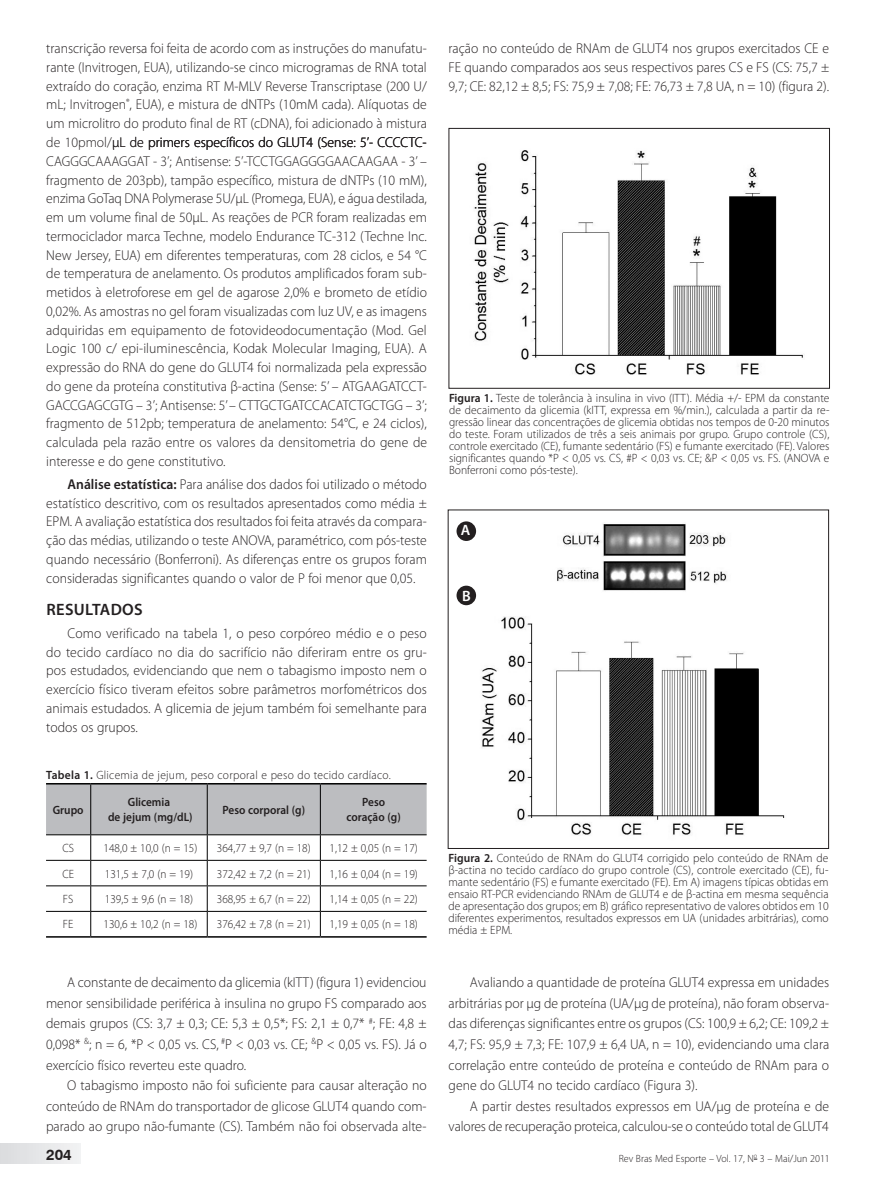
<style>
.page{position:relative;width:893px;height:1191px;background:#fff}
.page>*{position:absolute;margin:0;border:0;box-sizing:border-box;transform-origin:0 0}
._02_Subtitulo{font:600 16.5px "Myriad Pro";letter-spacing:.02em;color:#231f20}
.t1{font:700 15px "Swiss 721 BT";color:#231f20}
._01_Titulo_Ingles{font:600 15px "Myriad Pro";color:#fff}
._03_Texto{font:300 14.25px/18.8px "Myriad Pro";color:#231f20;text-align:justify;scale:.96 1}
._03_Texto-2{font:300 12px/12px "Myriad Pro";color:#231f20;text-align:justify;scale:.96 1}
._06_Tabela___Figura{font:300 12px "Myriad Pro";color:#231f20;scale:.94 1}
._03_Texto-3{font:300 12px "Myriad Pro";letter-spacing:.025em;color:#231f20;scale:.96 1}
._06_Tabela___Figura-2{font:600 12px "Myriad Pro";color:#231f20;scale:.94 1}
.t2{font:300 10.5px "Myriad Pro";color:#231f20;scale:.96 1}
.s1{font-weight:600}
</style>
<div class="page">
<div style="left:0;top:1143px;width:81px;height:20px;background:#e6e7e9"></div>
<svg style="left:46px;top:784px;width:381px;height:152px"></svg>
<hr style="left:46px;top:783px;width:45px;height:1px;background:#000">
<hr style="left:91px;top:783px;width:116px;height:1px;background:#000">
<hr style="left:207px;top:783px;width:113px;height:1px;background:#000">
<hr style="left:320px;top:783px;width:107px;height:1px;background:#000">
<hr style="left:46px;top:936px;width:45px;height:1px;background:#000">
<hr style="left:91px;top:936px;width:116px;height:1px;background:#000">
<hr style="left:207px;top:936px;width:113px;height:1px;background:#000">
<hr style="left:320px;top:936px;width:107px;height:1px;background:#000">
<img style="left:474px;top:150px;width:329px;height:225px">
<div style="left:449px;top:128px;width:381px;height:261px;border:1px solid #231f20"></div>
<img style="left:467px;top:521px;width:318px;height:314px">
<div style="left:448px;top:509px;width:381px;height:340px;border:1px solid #231f20"></div>
<div style="left:456px;top:521px;width:20px;height:20px;background:#231f20;border-radius:50%"></div>
<div style="left:456px;top:585px;width:20px;height:20px;background:#231f20;border-radius:50%"></div>
<p class="_03_Texto" style="left:46px;top:39px;width:398px">transcrição reversa foi feita de acordo com as instruções do manufatu&shy;rante (Invitrogen, EUA), utilizando-se cinco microgramas de RNA total extraído do coração, enzima RT M-MLV Reverse Transcriptase (200 U/ mL; Invitrogen<sup>®</sup>, EUA), e mistura de dNTPs (10mM cada). Alíquotas de um microlitro do produto final de RT (cDNA), foi adicionado à mistura de 10pmol/μL de primers específicos do GLUT4 (Sense: 5’- CCCCTC-CAGGGCAAAGGAT - 3’; Antisense: 5’-TCCTGGAGGGGAACAAGAA - 3’ – fragmento de 203pb), tampão específico, mistura de dNTPs (10 mM), enzima GoTaq DNA Polymerase 5U/μL (Promega, EUA), e água destilada, em um volume final de 50μL. As reações de PCR foram realizadas em termociclador marca Techne, modelo Endurance TC-312 (Techne Inc.<br>New Jersey, EUA) em diferentes temperaturas, com 28 ciclos, e 54 °C de temperatura de anelamento. Os produtos amplificados foram sub&shy;metidos à eletroforese em gel de agarose 2,0% e brometo de etídio 0,02%. As amostras no gel foram visualizadas com luz UV, e as imagens adquiridas em equipamento de fotovideodocumentação (Mod. Gel Logic 100 c/ epi-iluminescência, Kodak Molecular Imaging, EUA). A expressão do RNA do gene do GLUT4 foi normalizada pela expressão do gene da proteína constitutiva β-actina (Sense: 5’ – ATGAAGATCCT-GACCGAGCGTG – 3’; Antisense: 5’ – CTTGCTGATCCACATCTGCTGG – 3’; fragmento de 512pb; temperatura de anelamento: 54°C, e 24 ciclos), calculada pela razão entre os valores da densitometria do gene de interesse e do gene constitutivo.</p>
<p class="_03_Texto" style="left:46px;top:474px;width:398px;text-indent:21px"><span class="s1">Análise estatística:</span> Para análise dos dados foi utilizado o método estatístico descritivo, com os resultados apresentados como média ± EPM. A avaliação estatística dos resultados foi feita através da compara&shy;ção das médias, utilizando o teste ANOVA, paramétrico, com pós-teste quando necessário (Bonferroni). As diferenças entre os grupos foram consideradas significantes quando o valor de P foi menor que 0,05.</p>
<p class="_02_Subtitulo" style="left:46px;top:599px;width:98px">RESULTADOS</p>
<p class="_03_Texto" style="left:46px;top:623px;width:398px;text-indent:21px">Como verificado na tabela 1, o peso corpóreo médio e o peso do tecido cardíaco no dia do sacrifício não diferiram entre os gru&shy;pos estudados, evidenciando que nem o tabagismo imposto nem o exercício físico tiveram efeitos sobre parâmetros morfométricos dos animais estudados. A glicemia de jejum também foi semelhante para todos os grupos.</p>
<p class="_03_Texto-3" style="left:46px;top:768px;width:360px"><span class="s1">Tabela 1.</span> Glicemia de jejum, peso corporal e peso do tecido cardíaco.</p>
<p class="_06_Tabela___Figura-2" style="left:53px;top:802px;width:34px">Grupo</p>
<p class="_06_Tabela___Figura-2" style="left:128px;top:795px;width:47px">Glicemia</p>
<p class="_06_Tabela___Figura-2" style="left:108px;top:810px;width:92px">de jejum (mg/dL)</p>
<p class="_06_Tabela___Figura-2" style="left:222px;top:802px;width:89px">Peso corporal (g)</p>
<p class="_06_Tabela___Figura-2" style="left:362px;top:795px;width:26px">Peso</p>
<p class="_06_Tabela___Figura-2" style="left:347px;top:810px;width:59px">coração (g)</p>
<p class="_06_Tabela___Figura" style="left:62px;top:841px;width:14px">CS</p>
<p class="_06_Tabela___Figura" style="left:104px;top:841px;width:101px">148,0 ± 10,0 (n = 15)</p>
<p class="_06_Tabela___Figura" style="left:217px;top:841px;width:101px">364,77 ± 9,7 (n = 18)</p>
<p class="_06_Tabela___Figura" style="left:330px;top:841px;width:95px">1,12 ± 0,05 (n = 17)</p>
<p class="_06_Tabela___Figura" style="left:62px;top:866px;width:14px">CE</p>
<p class="_06_Tabela___Figura" style="left:105px;top:866px;width:95px">131,5 ± 7,0 (n = 19)</p>
<p class="_06_Tabela___Figura" style="left:217px;top:866px;width:101px">372,42 ± 7,2 (n = 21)</p>
<p class="_06_Tabela___Figura" style="left:330px;top:866px;width:95px">1,16 ± 0,04 (n = 19)</p>
<p class="_06_Tabela___Figura" style="left:63px;top:892px;width:13px">FS</p>
<p class="_06_Tabela___Figura" style="left:105px;top:892px;width:95px">139,5 ± 9,6 (n = 18)</p>
<p class="_06_Tabela___Figura" style="left:217px;top:892px;width:101px">368,95 ± 6,7 (n = 22)</p>
<p class="_06_Tabela___Figura" style="left:330px;top:892px;width:95px">1,14 ± 0,05 (n = 22)</p>
<p class="_06_Tabela___Figura" style="left:63px;top:917px;width:13px">FE</p>
<p class="_06_Tabela___Figura" style="left:104px;top:917px;width:101px">130,6 ± 10,2 (n = 18)</p>
<p class="_06_Tabela___Figura" style="left:217px;top:917px;width:101px">376,42 ± 7,8 (n = 21)</p>
<p class="_06_Tabela___Figura" style="left:330px;top:917px;width:95px">1,19 ± 0,05 (n = 18)</p>
<p class="_03_Texto" style="left:46px;top:972px;width:398px;line-height:20.5px;text-indent:21px">A constante de decaimento da glicemia (kITT) (figura 1) evidenciou menor sensibilidade periférica à insulina no grupo FS comparado aos demais grupos (CS: 3,7 ± 0,3; CE: 5,3 ± 0,5*; FS: 2,1 ± 0,7* <sup>#</sup>; FE: 4,8 ± 0,098* <sup>&amp;</sup>; n = 6, *P &lt; 0,05 vs. CS, <sup>#</sup>P &lt; 0,03 vs. CE; <sup>&amp;</sup>P &lt; 0,05 vs. FS). Já o exercício físico reverteu este quadro.</p>
<p class="_03_Texto" style="left:46px;top:1075px;width:398px;line-height:20.5px;text-indent:21px">O tabagismo imposto não foi suficiente para causar alteração no conteúdo de RNAm do transportador de glicose GLUT4 quando com&shy;parado ao grupo não-fumante (CS). Também não foi observada alte-</p>
<p class="_03_Texto" style="left:449px;top:39px;width:398px">ração no conteúdo de RNAm de GLUT4 nos grupos exercitados CE e FE quando comparados aos seus respectivos pares CS e FS (CS: 75,7 ± 9,7; CE: 82,12 ± 8,5; FS: 75,9 ± 7,08; FE: 76,73 ± 7,8 UA, n = 10) (figura 2).</p>
<p class="_03_Texto-2" style="left:449px;top:392px;width:398px"><span class="s1">Figura 1.</span> Teste de tolerância à insulina in vivo (ITT). Média +/- EPM da constante de decaimento da glicemia (kITT, expressa em %/min.), calculada a partir da re&shy;gressão linear das concentrações de glicemia obtidas nos tempos de 0-20 minutos do teste. Foram utilizados de três a seis animais por grupo. Grupo controle (CS), controle exercitado (CE), fumante sedentário (FS) e fumante exercitado (FE). Valores significantes quando *P &lt; 0,05 vs. CS, #P &lt; 0,03 vs. CE; &amp;P &lt; 0,05 vs. FS. (ANOVA e Bonferroni como pós-teste).</p>
<p class="_01_Titulo_Ingles" style="left:461px;top:521px;width:11px">A</p>
<p class="_01_Titulo_Ingles" style="left:462px;top:586px;width:10px">B</p>
<p class="_03_Texto-2" style="left:448px;top:851px;width:397px"><span class="s1">Figura 2.</span> Conteúdo de RNAm do GLUT4 corrigido pelo conteúdo de RNAm de β-actina no tecido cardíaco do grupo controle (CS), controle exercitado (CE), fu&shy;mante sedentário (FS) e fumante exercitado (FE). Em A) imagens típicas obtidas em ensaio RT-PCR evidenciando RNAm de GLUT4 e de β-actina em mesma sequência de apresentação dos grupos; em B) gráfico representativo de valores obtidos em 10 diferentes experimentos, resultados expressos em UA (unidades arbitrárias), como média ± EPM.</p>
<p class="_03_Texto" style="left:449px;top:972px;width:398px;line-height:20.5px;text-indent:21px">Avaliando a quantidade de proteína GLUT4 expressa em unidades arbitrárias por μg de proteína (UA/μg de proteína), não foram observa&shy;das diferenças significantes entre os grupos (CS: 100,9 ± 6,2; CE: 109,2 ± 4,7; FS: 95,9 ± 7,3; FE: 107,9 ± 6,4 UA, n = 10), evidenciando uma clara correlação entre conteúdo de proteína e conteúdo de RNAm para o gene do GLUT4 no tecido cardíaco (Figura 3).</p>
<p class="_03_Texto" style="left:449px;top:1095px;width:398px;line-height:20.5px;text-align:right">A partir destes resultados expressos em UA/μg de proteína e de valores de recuperação proteica, calculou-se o conteúdo total de GLUT4</p>
<p class="t1" style="left:46px;top:1145px;width:27px">204</p>
<p class="t2" style="left:619px;top:1152px;width:221px">Rev Bras Med Esporte – Vol. 17, N<sup>o</sup> 3 – Mai/Jun 2011</p>
</div>
